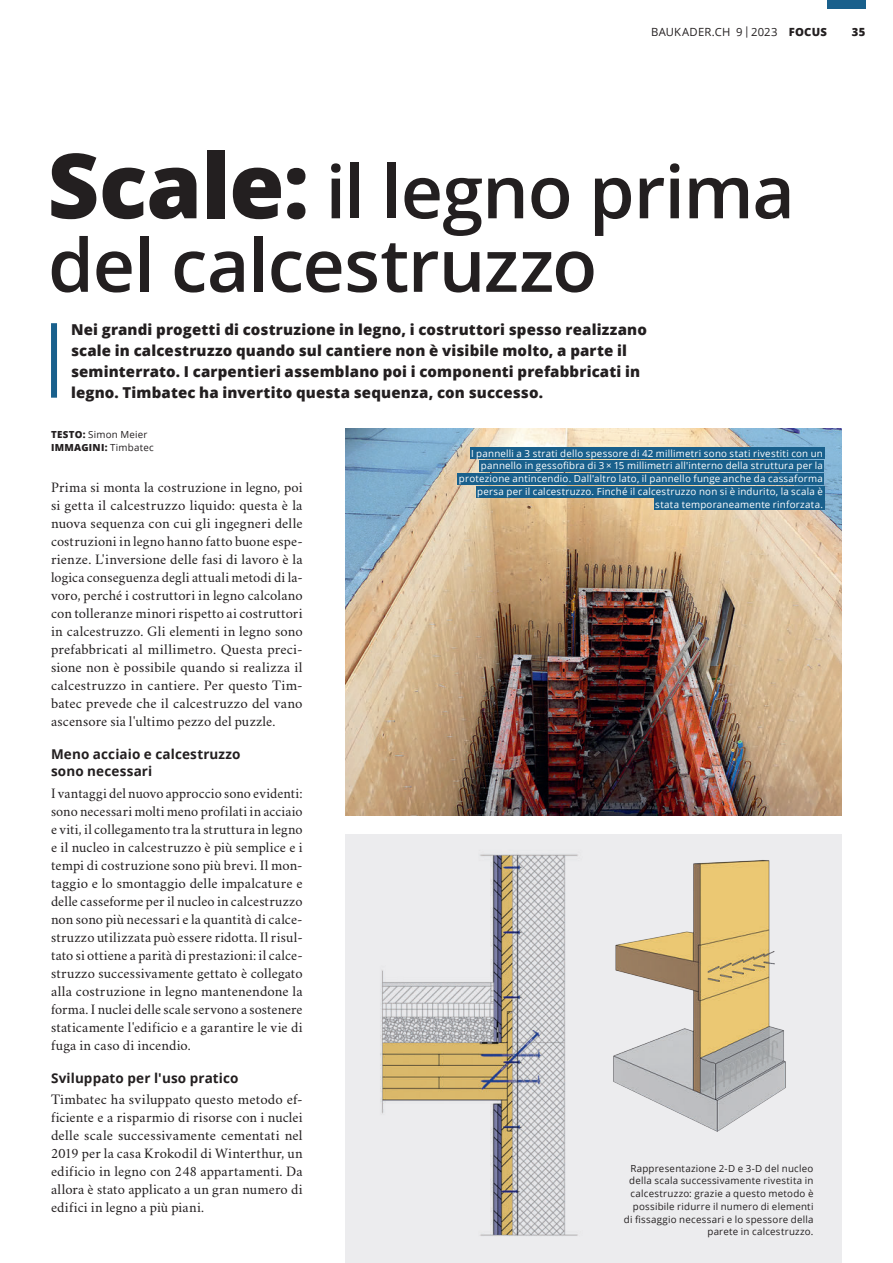
<style>
.page{position:relative;width:893px;height:1263px;background:#fff}
.page>*{position:absolute;margin:0;border:0;box-sizing:border-box;transform-origin:0 0}
.t1{font:600 73.5px/73.5px "Open Sans";letter-spacing:-.015em;color:#231f20}
.t2{font:800 15px/21px "Open Sans";letter-spacing:.01em;color:#231f20}
.t3{font:14.25px/18px "Crimson";letter-spacing:.01em;color:#231f20;text-align:justify}
.t4{font:700 13.5px/17.2px "Open Sans";letter-spacing:.01em;color:#231f20}
.t5{font:11.25px "Open Sans";letter-spacing:.02em;color:#231f20}
.t6{font:800 11.25px "Open Sans";color:#231f20}
.t7{font:9.75px/12.8px "Open Sans";letter-spacing:.025em;color:#fff;text-align:right}
.t8{font:9.75px/12.8px "Open Sans";letter-spacing:.025em;color:#231f20}
.s1{font-weight:800}
.s2{font-weight:800;font-size:90px}
</style>
<div class="page">
<img style="left:345px;top:429px;width:497px;height:387px">
<div style="left:345px;top:834px;width:497px;height:429px;background:#ececee"></div>
<div style="left:51px;top:323px;width:6px;height:75px;background:#19608c"></div>
<div style="left:470px;top:448px;width:354px;height:11px;background:#19608c"></div>
<div style="left:480px;top:460px;width:344px;height:12px;background:#19608c"></div>
<div style="left:458px;top:473px;width:366px;height:12px;background:#19608c"></div>
<div style="left:476px;top:486px;width:348px;height:11px;background:#19608c"></div>
<div style="left:654px;top:499px;width:170px;height:11px;background:#19608c"></div>
<img style="left:380px;top:854px;width:198px;height:382px">
<img style="left:613px;top:860px;width:173px;height:272px">
<div style="left:827px;top:0;width:38px;height:9px;background:#19608c"></div>
<p class="t5" style="left:651px;top:24px;width:153px">BAUKADER.CH 9 | 2023 <span class="s1">Focus</span></p>
<p class="t6" style="left:852px;top:24px;width:15px">35</p>
<h1 class="t1" style="left:47px;top:153px;width:749px"><span class="s2">Scale:</span> il legno prima del calcestruzzo</h1>
<p class="t2" style="left:71px;top:318px;width:577px">Nei grandi progetti di costruzione in legno, i costruttori spesso realizzano scale in calcestruzzo quando sul cantiere non è visibile molto, a parte il seminterrato. I carpentieri assemblano poi i componenti prefabbricati in legno. Timbatec ha invertito questa sequenza, con successo.</p>
<p class="t8" style="left:51px;top:427px;width:104px;line-height:13.5px"><span class="s1">TESTO:</span> Simon Meier<br><span class="s1">IMMAGINI:</span> Timbatec</p>
<p class="t3" style="left:51px;top:477px;width:253px">Prima si monta la costruzione in legno, poi si getta il calcestruzzo liquido: questa è la nuova sequenza con cui gli ingegneri delle costruzioni in legno hanno fatto buone espe&shy;rienze. L'inversione delle fasi di lavoro è la logica conseguenza degli attuali metodi di la&shy;voro, perché i costruttori in legno calcolano con tolleranze minori rispetto ai costruttori in calcestruzzo. Gli elementi in legno sono prefabbricati al millimetro. Questa preci&shy;sione non è possibile quando si realizza il calcestruzzo in cantiere. Per questo Tim&shy;batec prevede che il calcestruzzo del vano ascensore sia l'ultimo pezzo del puzzle.</p>
<p class="t4" style="left:51px;top:745px;width:191px">Meno acciaio e calcestruzzo sono necessari</p>
<p class="t3" style="left:51px;top:783px;width:253px">I vantaggi del nuovo approccio sono evidenti: sono necessari molti meno profilati in acciaio e viti, il collegamento tra la struttura in legno e il nucleo in calcestruzzo è più semplice e i tempi di costruzione sono più brevi. Il mon&shy;taggio e lo smontaggio delle impalcature e delle casseforme per il nucleo in calcestruzzo non sono più necessari e la quantità di calce&shy;struzzo utilizzata può essere ridotta. Il risul&shy;tato si ottiene a parità di prestazioni: il calce&shy;struzzo successivamente gettato è collegato alla costruzione in legno mantenendone la forma. I nuclei delle scale servono a sostenere staticamente l'edificio e a garantire le vie di fuga in caso di incendio.</p>
<p class="t4" style="left:51px;top:1069px;width:189px">Sviluppato per l'uso pratico</p>
<p class="t3" style="left:51px;top:1089px;width:253px">Timbatec ha sviluppato questo metodo ef&shy;ficiente e a risparmio di risorse con i nuclei delle scale successivamente cementati nel 2019 per la casa Krokodil di Winterthur, un edificio in legno con 248 appartamenti. Da allora è stato applicato a un gran numero di edifici in legno a più piani.</p>
<p class="t7" style="left:459px;top:447px;width:365px">I pannelli a 3 strati dello spessore di 42 millimetri sono stati rivestiti con un pannello in gessofibra di 3 × 15 millimetri all'interno della struttura per la protezione antincendio. Dall'altro lato, il pannello funge anche da cassaforma persa per il calcestruzzo. Finché il calcestruzzo non si è indurito, la scala è stata temporaneamente rinforzata.</p>
<p class="t8" style="left:624px;top:1161px;width:191px;text-align:right">Rappresentazione 2-D e 3-D del nucleo della scala successivamente rivestita in calcestruzzo: grazie a questo metodo è possibile ridurre il numero di elementi di fissaggio necessari e lo spessore della parete in calcestruzzo.</p>
</div>
